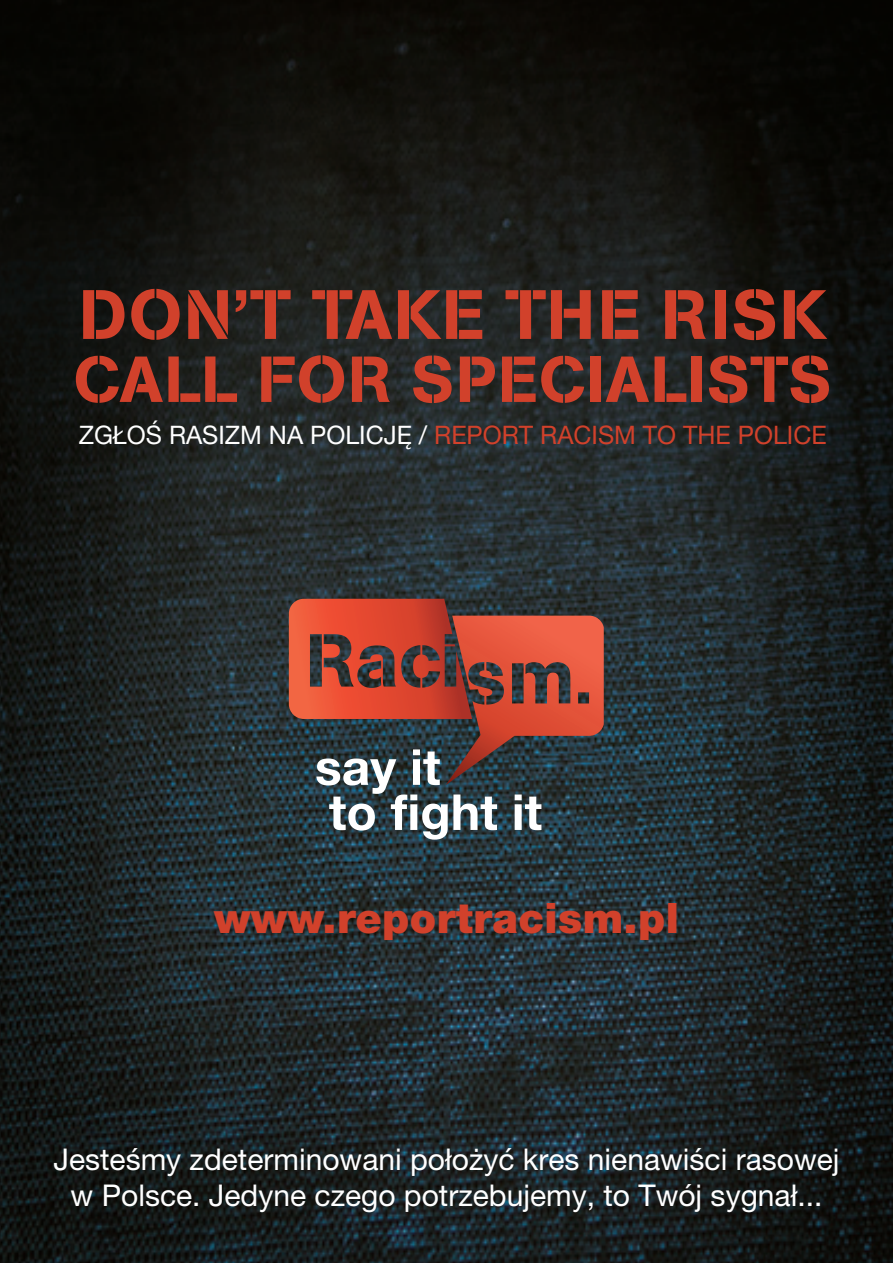
<style>
.page{position:relative;width:893px;height:1263px;background:#fff}
.page>*{position:absolute;margin:0;border:0;box-sizing:border-box;transform-origin:0 0}
.t1{font:69px "AG Book Stencil";letter-spacing:.03em;color:#d1412b}
.t2{font:64.2px "AG Book Stencil";letter-spacing:.03em;color:#d1412b}
.t3{font:900 42px "Helvetica Neue LT Pro";letter-spacing:.01em;color:#d1412b}
.t4{font:30px/36px "Helvetica Neue LT Pro";color:#fff;text-align:center}
.t5{font:25.5px "Helvetica Neue LT Pro";color:#d1412b}
.s1{color:#fff}
</style>
<div class="page">
<img style="left:0;top:0;width:893px;height:1263px">
<svg style="left:289px;top:599px;width:315px;height:241px;background:#804f48"></svg>
<h1 class="t1" style="left:79px;top:273px;width:748px">DON’T TAKE THE RISK</h1>
<h2 class="t2" style="left:74px;top:341px;width:759px">CALL FOR SPECIALISTS</h2>
<p class="t5" style="left:79px;top:420px;width:749px"><span class="s1">Zgłoś rasizm na Policję /</span> Report racism to the Police</p>
<h3 class="t3" style="left:214px;top:893px;width:466px">www.reportracism.pl</h3>
<p class="t4" style="left:53px;top:1141px;width:788px">Jesteśmy zdeterminowani położyć kres nienawiści rasowej w Polsce. Jedyne czego potrzebujemy, to Twój sygnał...</p>
</div>
